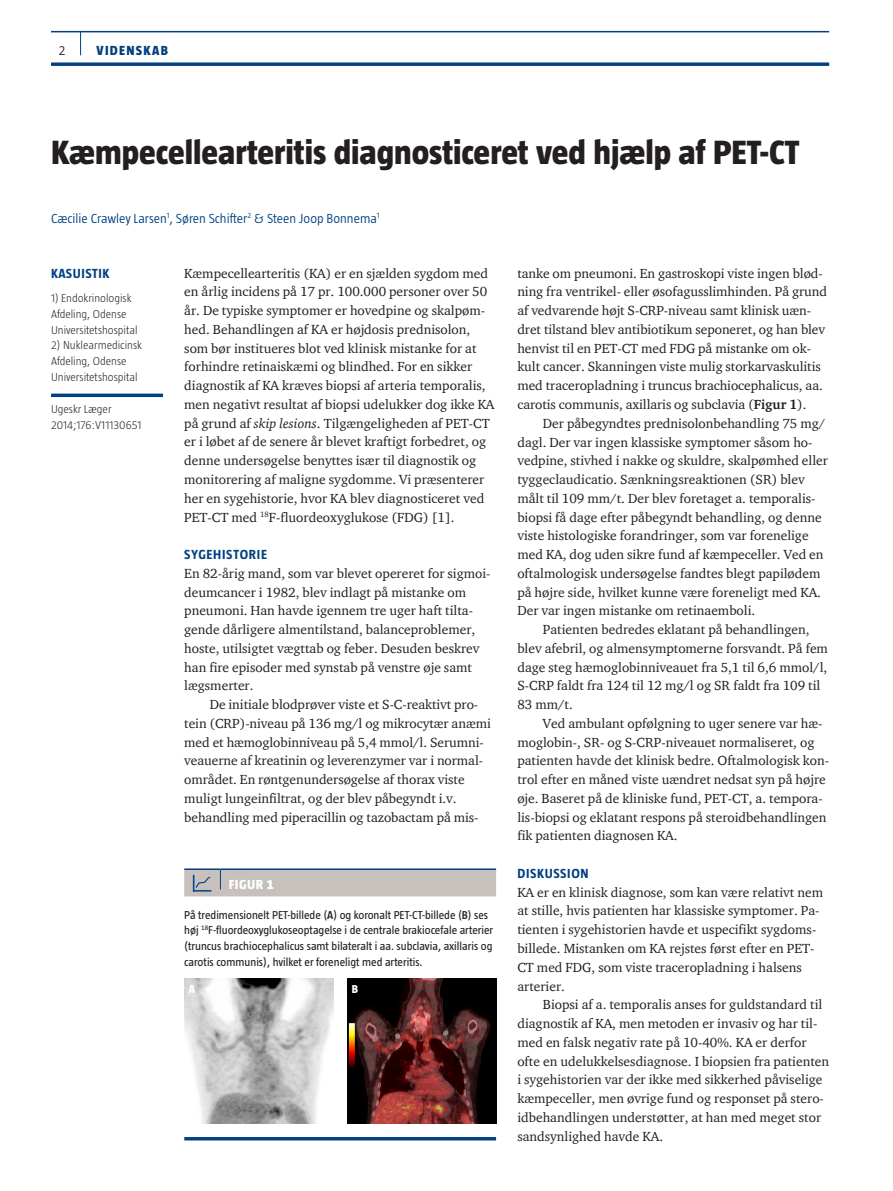
<style>
.page{position:relative;width:893px;height:1191px;background:#fff}
.page>*{position:absolute;margin:0;border:0;box-sizing:border-box;transform-origin:0 0}
.t1{font:800 34.5px "Taz";color:#231f20}
.t2{font:13.5px/18.8px "ITC Charter Com";color:#231f20}
.t3{font:300 13.5px "Taz";color:#014081}
.t4{font:700 13.5px "Taz";letter-spacing:.05em;color:#014081}
.t5{font:800 13.5px "Taz";letter-spacing:.095em;color:#014081}
.t6{font:800 13.5px "Taz";letter-spacing:.035em;color:#fff}
.t7{font:300 13.5px "Taz";color:#231f20}
.t8{font:11.7px/15.8px "Taz";color:#231f20}
.t9{font:300 11.7px/15.8px "Taz";color:#231f20}
.t10{font:800 11.7px "Taz";color:#fff}
.s1{font-style:italic}
.s2{font-weight:600}
.s3{font-weight:700}
</style>
<div class="page">
<hr style="left:51px;top:31px;width:778px;height:1px;background:#014081">
<svg style="left:51px;top:62px;width:778px;height:4px;background:#235991"></svg>
<svg style="left:80px;top:32px;width:1px;height:23px"></svg>
<svg style="left:51px;top:393px;width:112px;height:4px"></svg>
<hr style="left:184px;top:868px;width:36px;height:2px;background:#014081">
<hr style="left:220px;top:868px;width:276px;height:2px;background:#014081">
<div style="left:184px;top:869px;width:312px;height:27px;background:#c7c0bc"></div>
<img style="left:184px;top:978px;width:149px;height:145px">
<img style="left:347px;top:978px;width:149px;height:145px">
<hr style="left:184px;top:1137px;width:312px;height:3px;background:#014081">
<p class="t7" style="left:59px;top:43px;width:8px">2</p>
<p class="t5" style="left:97px;top:43px;width:73px">VIDENSKAB</p>
<h1 class="t1" style="left:51px;top:133px;width:750px">Kæmpecellearteritis diagnosticeret ved hjælp af PET-CT</h1>
<p class="t3" style="left:51px;top:210px;width:330px">Cæcilie Crawley Larsen<sup>1</sup>, Søren Schifter<sup>2</sup> &amp; Steen Joop Bonnema<sup>1</sup></p>
<p class="t4" style="left:51px;top:266px;width:60px">KASUISTIK</p>
<p class="t9" style="left:51px;top:290px;width:88px">1) Endokrinologisk<br>Afdeling, Odense<br>Universitetshospital</p>
<p class="t9" style="left:51px;top:337px;width:92px">2) Nuklearmedicinsk<br>Afdeling, Odense<br>Universitetshospital</p>
<p class="t9" style="left:51px;top:401px;width:92px">Ugeskr Læger<br>2014;176:V11130651</p>
<p class="t2" style="left:184px;top:263px;width:312px">Kæmpecellearteritis (KA) er en sjælden sygdom med en årlig incidens på 17 pr. 100.000 personer over 50 år. De typiske symptomer er hovedpine og skalpøm&shy;hed. Behandlingen af KA er højdosis prednisolon, som bør institueres blot ved klinisk mistanke for at forhindre retinaiskæmi og blindhed. For en sikker diagnostik af KA kræves biopsi af arteria temporalis, men negativt resultat af biopsi udelukker dog ikke KA på grund af <span class="s1">skip lesions</span>. Tilgængeligheden af PET-CT er i løbet af de senere år blevet kraftigt forbedret, og denne undersøgelse benyttes især til diagnostik og monitorering af maligne sygdomme. Vi præsenterer her en sygehistorie, hvor KA blev diagnosticeret ved PET-CT med <sup>18</sup>F-fluordeoxyglukose (FDG) [1].</p>
<p class="t4" style="left:184px;top:547px;width:84px">SYGEHISTORIE</p>
<p class="t2" style="left:184px;top:563px;width:308px">En 82-årig mand, som var blevet opereret for sigmoi&shy;deumcancer i 1982, blev indlagt på mistanke om pneumoni. Han havde igennem tre uger haft tilta&shy;gende dårligere almentilstand, balanceproblemer, hoste, utilsigtet vægttab og feber. Desuden beskrev han fire episoder med synstab på venstre øje samt lægsmerter.</p>
<p class="t2" style="left:184px;top:695px;width:308px;text-indent:26px">De initiale blodprøver viste et S-C-reaktivt pro&shy;tein (CRP)-niveau på 136 mg/l og mikrocytær anæmi med et hæmoglobinniveau på 5,4 mmol/l. Serumni&shy;veauerne af kreatinin og leverenzymer var i normal&shy;området. En røntgenundersøgelse af thorax viste muligt lungeinfiltrat, og der blev påbegyndt i.v. behandling med piperacillin og tazobactam på mis-</p>
<p class="t6" style="left:229px;top:877px;width:46px">FIGUR 1</p>
<p class="t8" style="left:184px;top:906px;width:310px">På tredimensionelt PET-billede (<span class="s2">A</span>) og koronalt PET-CT-billede (<span class="s2">B</span>) ses høj <sup>18</sup>F-fluordeoxyglukoseoptagelse i de centrale brakiocefale arterier (truncus brachiocephalicus samt bilateralt i aa. subclavia, axillaris og carotis communis), hvilket er foreneligt med arteritis.</p>
<p class="t10" style="left:189px;top:982px;width:8px">A</p>
<p class="t10" style="left:352px;top:982px;width:8px">B</p>
<p class="t2" style="left:517px;top:263px;width:311px">tanke om pneumoni. En gastroskopi viste ingen blød&shy;ning fra ventrikel- eller øsofagusslimhinden. På grund af vedvarende højt S-CRP-niveau samt klinisk uæn&shy;dret tilstand blev antibiotikum seponeret, og han blev henvist til en PET-CT med FDG på mistanke om ok&shy;kult cancer. Skanningen viste mulig storkarvaskulitis med traceropladning i truncus brachiocephalicus, aa. carotis communis, axillaris og subclavia (<span class="s3">Figur 1</span>).</p>
<p class="t2" style="left:517px;top:413px;width:312px;text-indent:26px">Der påbegyndtes prednisolonbehandling 75 mg/ dagl. Der var ingen klassiske symptomer såsom ho&shy;vedpine, stivhed i nakke og skuldre, skalpømhed eller tyggeclaudicatio. Sænkningsreaktionen (SR) blev målt til 109 mm/t. Der blev foretaget a. temporalis&shy;biopsi få dage efter påbegyndt behandling, og denne viste histologiske forandringer, som var forenelige med KA, dog uden sikre fund af kæmpeceller. Ved en oftalmologisk undersøgelse fandtes blegt papilødem på højre side, hvilket kunne være foreneligt med KA.<br>Der var ingen mistanke om retinaemboli.</p>
<p class="t2" style="left:517px;top:620px;width:312px;text-indent:26px">Patienten bedredes eklatant på behandlingen, blev afebril, og almensymptomerne forsvandt. På fem dage steg hæmoglobinniveauet fra 5,1 til 6,6 mmol/l, S-CRP faldt fra 124 til 12 mg/l og SR faldt fra 109 til 83 mm/t.</p>
<p class="t2" style="left:517px;top:713px;width:313px;text-indent:26px">Ved ambulant opfølgning to uger senere var hæ&shy;moglobin-, SR- og S-CRP-niveauet normaliseret, og patienten havde det klinisk bedre. Oftalmologisk kon&shy;trol efter en måned viste uændret nedsat syn på højre øje. Baseret på de kliniske fund, PET-CT, a. tempora&shy;lis-biopsi og eklatant respons på steroidbehandlingen fik patienten diagnosen KA.</p>
<p class="t4" style="left:517px;top:865px;width:73px">DISKUSSION</p>
<p class="t2" style="left:517px;top:882px;width:307px">KA er en klinisk diagnose, som kan være relativt nem at stille, hvis patienten har klassiske symptomer. Pa&shy;tienten i sygehistorien havde et uspecifikt sygdoms&shy;billede. Mistanken om KA rejstes først efter en PET-CT med FDG, som viste traceropladning i halsens arterier.</p>
<p class="t2" style="left:517px;top:995px;width:313px;text-indent:26px">Biopsi af a. temporalis anses for guldstandard til diagnostik af KA, men metoden er invasiv og har til&shy;med en falsk negativ rate på 10-40%. KA er derfor ofte en udelukkelsesdiagnose. I biopsien fra patienten i sygehistorien var der ikke med sikkerhed påviselige kæmpeceller, men øvrige fund og responset på stero&shy;idbehandlingen understøtter, at han med meget stor sandsynlighed havde KA.</p>
</div>
